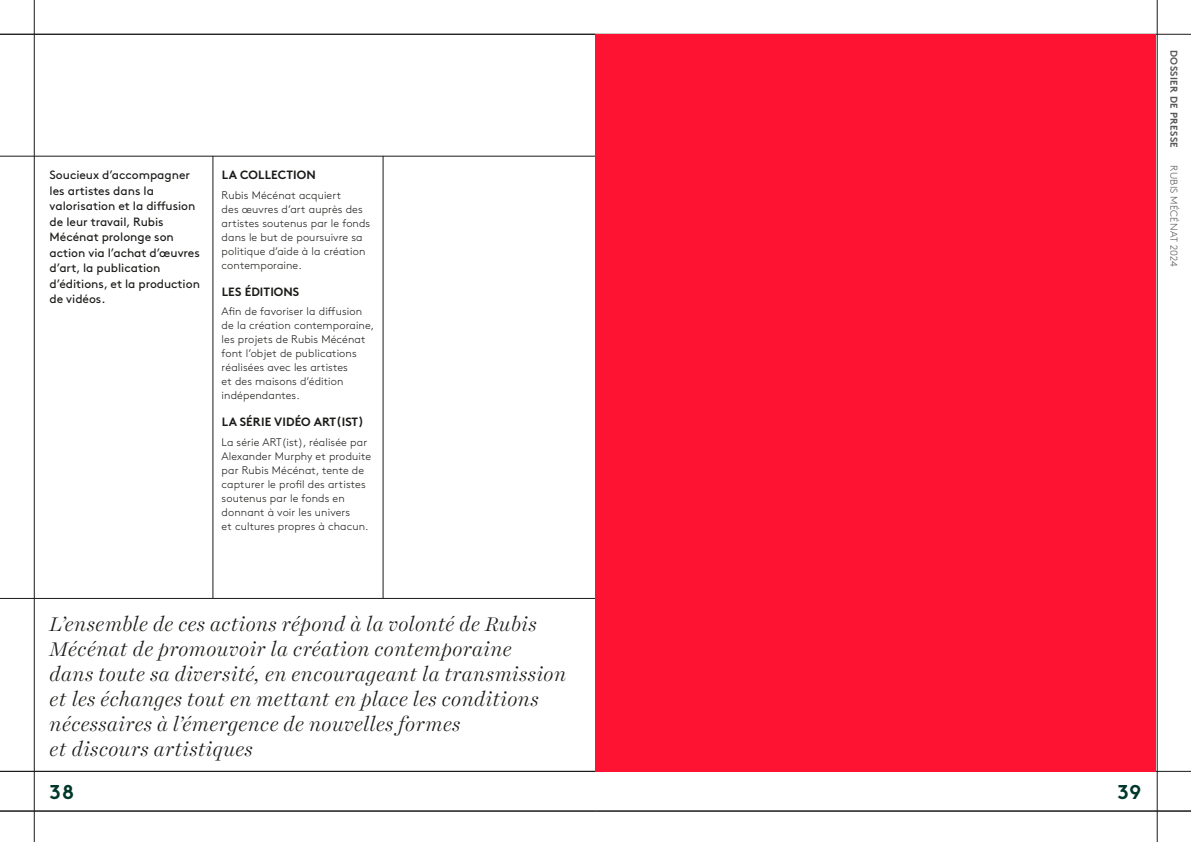
<style>
.page{position:relative;width:1191px;height:842px;background:#fff}
.page>*{position:absolute;margin:0;border:0;box-sizing:border-box;transform-origin:0 0}
.t1{font:italic 300 20px/25px "Harriet Display";letter-spacing:.03em;color:#1a1a18}
.t2{font:700 20px "Brown Pro";color:#00382c}
.t3{font:12px/15.5px "Brown Pro";letter-spacing:-.005em;color:#1a1a18}
.t4{font:700 12px "Brown Pro";letter-spacing:.005em;color:#1a1a18}
.t5{font:300 11px/14px "Brown Pro";letter-spacing:.01em;color:#1a1a18}
.t6{font:300 10px "Brown Pro";letter-spacing:.02em;color:#575756}
.t7{font:700 10px "Brown Pro";letter-spacing:.03em;color:#575756}
</style>
<div class="page">
<hr style="left:595px;top:811px;width:596px;height:1px;background:#1a1a18">
<hr style="left:595px;top:771px;width:596px;height:1px;background:#1a1a18">
<hr style="left:595px;top:34px;width:596px;height:1px;background:#1a1a18">
<hr style="left:1157px;top:0;width:1px;height:842px;background:#1a1a18">
<hr style="left:0;top:811px;width:595px;height:1px;background:#1a1a18">
<hr style="left:0;top:771px;width:595px;height:1px;background:#1a1a18">
<hr style="left:0;top:34px;width:595px;height:1px;background:#1a1a18">
<hr style="left:0;top:156px;width:595px;height:1px;background:#1a1a18">
<hr style="left:34px;top:0;width:1px;height:842px;background:#1a1a18">
<hr style="left:383px;top:156px;width:1px;height:443px;background:#1a1a18">
<hr style="left:213px;top:156px;width:1px;height:443px;background:#1a1a18">
<hr style="left:0;top:598px;width:595px;height:1px;background:#1a1a18">
<div style="left:595px;top:34px;width:561px;height:737px;background:#ff1332"></div>
<p class="t3" style="left:50px;top:166px;width:152px">Soucieux d’accompagner les artistes dans la valorisation et la diffusion de leur travail, Rubis<br>Mécénat prolonge son action via l’achat d’œuvres d’art, la publication d’éditions, et la production de vidéos.</p>
<p class="t4" style="left:222px;top:165px;width:95px">LA COLLECTION</p>
<p class="t5" style="left:222px;top:187px;width:150px">Rubis Mécénat acquiert<br>des œuvres d’art auprès des artistes soutenus par le fonds dans le but de poursuivre sa politique d’aide à la création contemporaine.</p>
<p class="t4" style="left:222px;top:282px;width:79px">LES ÉDITIONS</p>
<p class="t5" style="left:222px;top:304px;width:154px">Afin de favoriser la diffusion de la création contemporaine, les projets de Rubis Mécénat font l’objet de publications réalisées avec les artistes<br>et des maisons d’édition indépendantes.</p>
<p class="t4" style="left:222px;top:412px;width:144px">LA SÉRIE VIDÉO ART(IST)</p>
<p class="t5" style="left:222px;top:434px;width:151px">La série ART(ist), réalisée par<br>Alexander Murphy et produite par Rubis Mécénat, tente de capturer le profil des artistes soutenus par le fonds en donnant à voir les univers<br>et cultures propres à chacun.</p>
<p class="t7" style="left:1182px;top:50px;width:100px;rotate:90deg">DOSSIER DE PRESSE</p>
<p class="t6" style="left:1181px;top:165px;width:103px;rotate:90deg">RUBIS MÉCÉNAT 2024</p>
<p class="t1" style="left:50px;top:611px;width:518px">L’ensemble de ces actions répond à la volonté de Rubis Mécénat de promouvoir la création contemporaine<br>dans toute sa diversité, en encourageant la transmission et les échanges tout en mettant en place les conditions nécessaires à l’émergence de nouvelles formes<br>et discours artistiques</p>
<h1 class="t2" style="left:50px;top:776px;width:26px">38</h1>
<h1 class="t2" style="left:1117px;top:776px;width:25px">39</h1>
</div>
